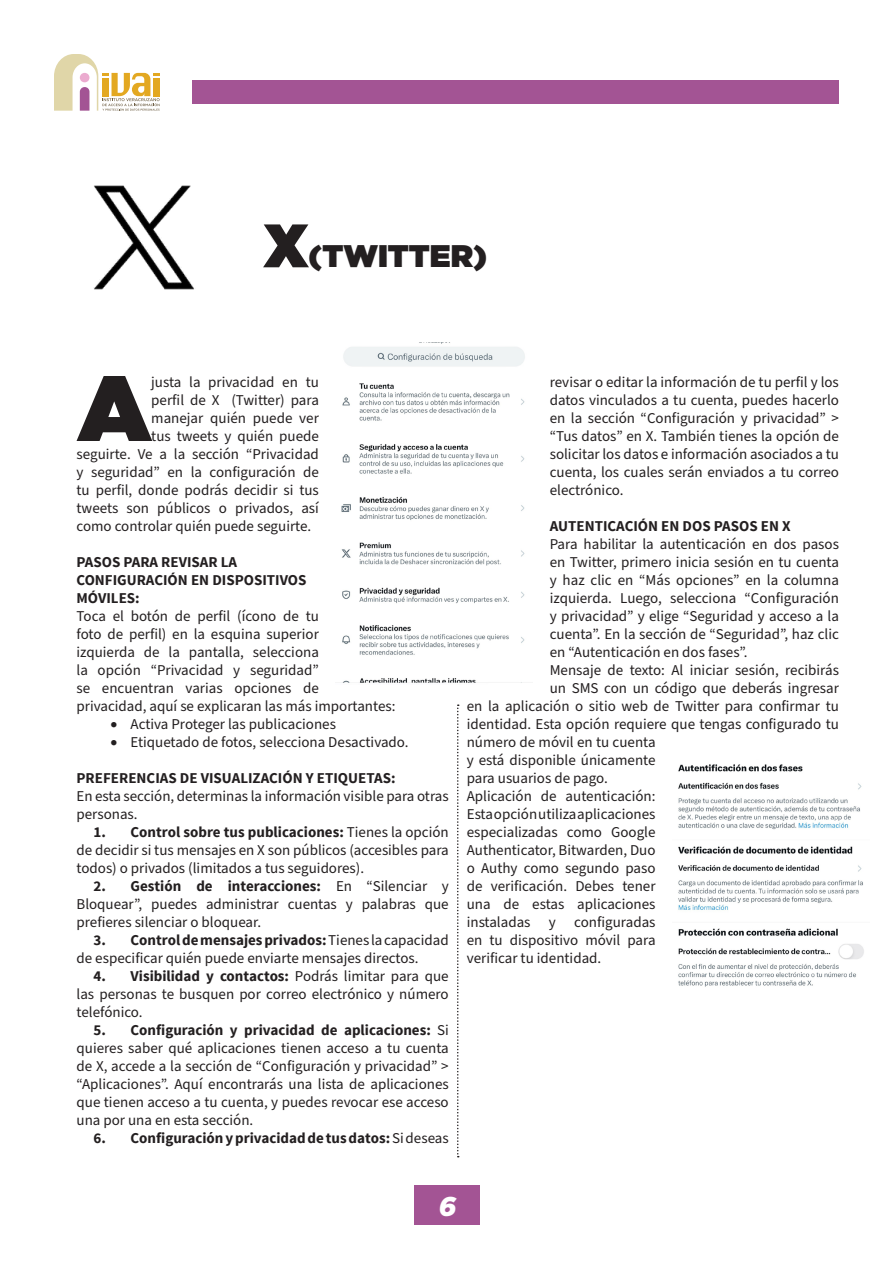
<style>
.page{position:relative;width:893px;height:1263px;background:#fff}
.page>*{position:absolute;margin:0;border:0;box-sizing:border-box;transform-origin:0 0}
.t1{font:900 92.1px "Gotham";color:#231f20}
.t2{font:900 31.2px "Gotham";color:#231f20}
.t3{font:italic 900 27px "Zona Pro";color:#fff}
.List_Paragraph{font:15px/18px "Source Sans Pro";color:#231f20;text-align:justify}
.Heading_3{font:700 15px/18px "Source Sans Pro";color:#231f20}
.s1{font-size:61.2px}
.s2{font-weight:700}
.s3{font-weight:400}
</style>
<div class="page">
<svg style="left:54px;top:54px;width:106px;height:57px"></svg>
<div style="left:192px;top:80px;width:646px;height:24px;background:#a35494"></div>
<div style="left:414px;top:1185px;width:65px;height:40px;background:#a35494"></div>
<img style="left:93px;top:185px;width:101px;height:105px">
<img style="left:341px;top:343px;width:184px;height:340px">
<svg style="left:457px;top:704px;width:2px;height:453px"></svg>
<img style="left:678px;top:764px;width:186px;height:223px">
<p class="t2" style="left:264px;top:234px;width:225px"><span class="s1">X</span>(TWITTER)</p>
<p class="t1" style="left:78px;top:342px;width:75px">A</p>
<p class="List_Paragraph" style="left:151px;top:373px;width:169px">justa la privacidad en tu</p>
<p class="List_Paragraph" style="left:151px;top:391px;width:169px">perfil de X (Twitter) para</p>
<p class="List_Paragraph" style="left:151px;top:409px;width:169px">manejar quién puede ver</p>
<p class="List_Paragraph" style="left:151px;top:427px;width:169px">tus tweets y quién puede</p>
<p class="List_Paragraph" style="left:77px;top:445px;width:244px">seguirte. Ve a la sección “Privacidad</p>
<p class="List_Paragraph" style="left:77px;top:463px;width:244px">y seguridad” en la configuración de</p>
<p class="List_Paragraph" style="left:77px;top:481px;width:244px">tu perfil, donde podrás decidir si tus</p>
<p class="List_Paragraph" style="left:77px;top:499px;width:244px">tweets son públicos o privados, así</p>
<p class="List_Paragraph" style="left:77px;top:517px;width:236px">como controlar quién puede seguirte.</p>
<p class="Heading_3" style="left:77px;top:553px;width:232px">PASOS PARA REVISAR LA<br>CONFIGURACIÓN EN DISPOSITIVOS<br>MÓVILES:</p>
<p class="List_Paragraph" style="left:77px;top:607px;width:320px;text-align:left">Toca el botón de perfil (ícono de tu<br>foto de perfil) en la esquina superior<br>izquierda de la pantalla, selecciona<br>la opción “Privacidad y seguridad”<br>se encuentran varias opciones de<br>privacidad, aquí se explicaran las más importantes:</p>
<p class="List_Paragraph" style="left:111px;top:715px;width:227px">• Activa Proteger las publicaciones</p>
<p class="List_Paragraph" style="left:111px;top:733px;width:300px">• Etiquetado de fotos, selecciona Desactivado.</p>
<p class="Heading_3" style="left:77px;top:769px;width:320px">PREFERENCIAS DE VISUALIZACIÓN Y ETIQUETAS:</p>
<p class="List_Paragraph" style="left:77px;top:787px;width:374px">En esta sección, determinas la información visible para otras personas.</p>
<p class="List_Paragraph" style="left:77px;top:823px;width:374px;text-indent:17px"><span class="s2">1. Control sobre tus publicaciones:</span> Tienes la opción de decidir si tus mensajes en X son públicos (accesibles para todos) o privados (limitados a tus seguidores).</p>
<p class="List_Paragraph" style="left:77px;top:877px;width:374px;text-indent:17px"><span class="s2">2. Gestión de interacciones:</span> En “Silenciar y Bloquear”, puedes administrar cuentas y palabras que prefieres silenciar o bloquear.</p>
<p class="List_Paragraph" style="left:77px;top:931px;width:374px;text-indent:17px"><span class="s2">3. Control de mensajes privados:</span> Tienes la capacidad de especificar quién puede enviarte mensajes directos.</p>
<p class="List_Paragraph" style="left:77px;top:967px;width:374px;text-indent:17px"><span class="s2">4. Visibilidad y contactos:</span> Podrás limitar para que las personas te busquen por correo electrónico y número telefónico.</p>
<p class="List_Paragraph" style="left:77px;top:1021px;width:374px;text-indent:17px"><span class="s2">5. Configuración y privacidad de aplicaciones:</span> Si quieres saber qué aplicaciones tienen acceso a tu cuenta de X, accede a la sección de “Configuración y privacidad” &gt; “Aplicaciones”. Aquí encontrarás una lista de aplicaciones que tienen acceso a tu cuenta, y puedes revocar ese acceso una por una en esta sección.</p>
<p class="Heading_3" style="left:94px;top:1129px;width:357px">6. Configuración y privacidad de tus datos: <span class="s3">Si deseas</span></p>
<p class="List_Paragraph" style="left:550px;top:373px;width:291px">revisar o editar la información de tu perfil y los datos vinculados a tu cuenta, puedes hacerlo en la sección “Configuración y privacidad” &gt; “Tus datos” en X. También tienes la opción de solicitar los datos e información asociados a tu cuenta, los cuales serán enviados a tu correo electrónico.</p>
<p class="Heading_3" style="left:550px;top:517px;width:242px">AUTENTICACIÓN EN DOS PASOS EN X</p>
<p class="List_Paragraph" style="left:550px;top:535px;width:291px">Para habilitar la autenticación en dos pasos en Twitter, primero inicia sesión en tu cuenta y haz clic en “Más opciones” en la columna izquierda. Luego, selecciona “Configuración y privacidad” y elige “Seguridad y acceso a la cuenta”. En la sección de “Seguridad”, haz clic en “Autenticación en dos fases”.</p>
<p class="List_Paragraph" style="left:550px;top:661px;width:291px">Mensaje de texto: Al iniciar sesión, recibirás</p>
<p class="List_Paragraph" style="left:550px;top:679px;width:291px">un SMS con un código que deberás ingresar</p>
<p class="List_Paragraph" style="left:467px;top:697px;width:374px">en la aplicación o sitio web de Twitter para confirmar tu</p>
<p class="List_Paragraph" style="left:467px;top:715px;width:374px">identidad. Esta opción requiere que tengas configurado tu</p>
<p class="List_Paragraph" style="left:467px;top:733px;width:190px">número de móvil en tu cuenta</p>
<p class="List_Paragraph" style="left:467px;top:751px;width:190px">y está disponible únicamente</p>
<p class="List_Paragraph" style="left:467px;top:769px;width:143px">para usuarios de pago.</p>
<p class="List_Paragraph" style="left:467px;top:787px;width:190px">Aplicación de autenticación:<br>Esta opción utiliza aplicaciones especializadas como Google Authenticator, Bitwarden, Duo o Authy como segundo paso de verificación. Debes tener una de estas aplicaciones instaladas y configuradas en tu dispositivo móvil para verificar tu identidad.</p>
<h3 class="t3" style="left:438px;top:1188px;width:19px">6</h3>
</div>
